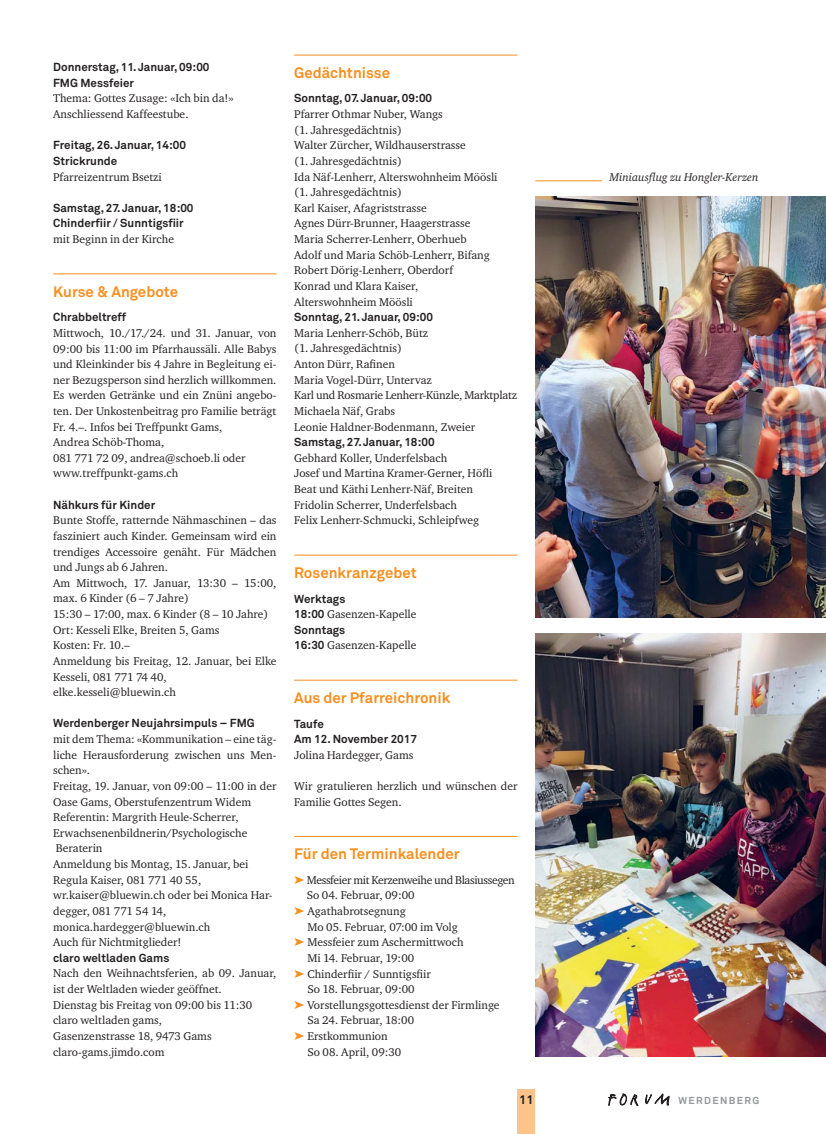
<style>
.page{position:relative;width:826px;height:1134px;background:#fff}
.page>*{position:absolute;margin:0;border:0;box-sizing:border-box;transform-origin:0 0}
.t1{font:700 15px "Akkurat";color:#f78f1e}
.t2{font:700 12.5px "Akkurat";color:#231f20}
.t3{font:11.5px/15.6px "Charter ITC";color:#231f20}
.t4{font:700 11.5px/15.6px "Akkurat";color:#231f20}
.t5{font:italic 11.5px "Charter ITC";color:#231f20}
.t6{font:700 10px "Akkurat";letter-spacing:.14em;color:#939598}
.s1{font-family:"Akkurat";font-weight:700}
</style>
<div class="page">
<svg style="left:645px;top:1094px;width:24px;height:11px"></svg>
<svg style="left:608px;top:1094px;width:30px;height:12px"></svg>
<div style="left:517px;top:1090px;width:18px;height:44px;background:#fdc388"></div>
<hr style="left:53px;top:274px;width:223px;height:1px;background:#f78f1e">
<hr style="left:294px;top:55px;width:223px;height:1px;background:#f78f1e">
<hr style="left:294px;top:555px;width:223px;height:1px;background:#f78f1e">
<hr style="left:294px;top:680px;width:223px;height:1px;background:#f78f1e">
<hr style="left:294px;top:836px;width:223px;height:1px;background:#f78f1e">
<img style="left:535px;top:196px;width:291px;height:422px">
<img style="left:535px;top:634px;width:291px;height:422px">
<hr style="left:535px;top:181px;width:67px;height:1px;background:#f78f1e">
<p class="t4" style="left:53px;top:61px;width:158px">Donnerstag, 11. Januar, 09:00<br>FMG Messfeier</p>
<p class="t3" style="left:53px;top:91px;width:182px">Thema: Gottes Zusage: «Ich bin da!»<br>Anschliessend Kaffeestube.</p>
<p class="t4" style="left:53px;top:139px;width:134px">Freitag, 26. Januar, 14:00<br>Strickrunde</p>
<p class="t3" style="left:53px;top:169px;width:110px">Pfarreizentrum Bsetzi</p>
<p class="t4" style="left:53px;top:201px;width:142px">Samstag, 27. Januar, 18:00<br>Chinderfiir / Sunntigsfiir</p>
<p class="t3" style="left:53px;top:232px;width:122px">mit Beginn in der Kirche</p>
<h1 class="t1" style="left:53px;top:286px;width:126px">Kurse &amp; Angebote</h1>
<p class="t4" style="left:53px;top:311px;width:75px">Chrabbeltreff</p>
<p class="t3" style="left:53px;top:325px;width:225px">Mittwoch, 10./17./24. und 31. Januar, von 09:00 bis 11:00 im Pfarrhaussäli. Alle Babys und Kleinkinder bis 4 Jahre in Begleitung ei&shy;ner Bezugsperson sind herzlich willkommen.<br>Es werden Getränke und ein Znüni angebo&shy;ten. Der Unkostenbeitrag pro Familie beträgt Fr. 4.–. Infos bei Treffpunkt Gams,<br>Andrea Schöb-Thoma,<br>081 771 72 09, andrea@schoeb.li oder www.treffpunkt-gams.ch</p>
<p class="t4" style="left:53px;top:498px;width:104px">Nähkurs für Kinder</p>
<p class="t3" style="left:53px;top:513px;width:225px">Bunte Stoffe, ratternde Nähmaschinen – das fasziniert auch Kinder. Gemeinsam wird ein trendiges Accessoire genäht. Für Mädchen und Jungs ab 6 Jahren.<br>Am Mittwoch, 17. Januar, 13:30 – 15:00, max. 6 Kinder (6 – 7 Jahre)<br>15:30 – 17:00, max. 6 Kinder (8 – 10 Jahre)<br>Ort: Kesseli Elke, Breiten 5, Gams<br>Kosten: Fr. 10.–<br>Anmeldung bis Freitag, 12. Januar, bei Elke Kesseli, 081 771 74 40, elke.kesseli@bluewin.ch</p>
<p class="t4" style="left:53px;top:717px;width:203px">Werdenberger Neujahrsimpuls – FMG</p>
<p class="t3" style="left:53px;top:732px;width:225px">mit dem Thema: «Kommunikation – eine täg&shy;liche Herausforderung zwischen uns Men&shy;schen».<br>Freitag, 19. Januar, von 09:00 – 11:00 in der<br>Oase Gams, Oberstufenzentrum Widem<br>Referentin: Margrith Heule-Scherrer,<br>Erwachsenenbildnerin/Psychologische<br>Beraterin<br>Anmeldung bis Montag, 15. Januar, bei<br>Regula Kaiser, 081 771 40 55,<br>wr.kaiser @bluewin.ch oder bei Monica Har&shy;degger, 081 771 54 14, monica.hardegger@bluewin.ch<br>Auch für Nichtmitglieder!</p>
<p class="t4" style="left:53px;top:951px;width:118px">claro weltladen Gams</p>
<p class="t3" style="left:53px;top:966px;width:225px">Nach den Weihnachtsferien, ab 09. Januar, ist der Weltladen wieder geöffnet.<br>Dienstag bis Freitag von 09:00 bis 11:30 claro weltladen gams,<br>Gasenzenstrasse 18, 9473 Gams claro-gams.jimdo.com</p>
<h1 class="t1" style="left:294px;top:67px;width:97px">Gedächtnisse</h1>
<p class="t4" style="left:294px;top:92px;width:139px">Sonntag, 07. Januar, 09:00</p>
<p class="t3" style="left:294px;top:107px;width:205px">Pfarrer Othmar Nuber, Wangs<br>(1. Jahresgedächtnis)<br>Walter Zürcher, Wildhauserstrasse<br>(1. Jahresgedächtnis)<br>Ida Näf-Lenherr, Alterswohnheim Möösli (1. Jahresgedächtnis)<br>Karl Kaiser, Afagriststrasse<br>Agnes Dürr-Brunner, Haagerstrasse<br>Maria Scherrer-Lenherr, Oberhueb<br>Adolf und Maria Schöb-Lenherr, Bifang<br>Robert Dörig-Lenherr, Oberdorf<br>Konrad und Klara Kaiser,<br>Alterswohnheim Möösli</p>
<p class="t4" style="left:294px;top:311px;width:140px">Sonntag, 21. Januar, 09:00</p>
<p class="t3" style="left:294px;top:325px;width:224px">Maria Lenherr-Schöb, Bütz<br>(1. Jahresgedächtnis)<br>Anton Dürr, Rafinen<br>Maria Vogel-Dürr, Untervaz<br>Karl und Rosmarie Lenherr-Künzle, Marktplatz<br>Michaela Näf, Grabs<br>Leonie Haldner-Bodenmann, Zweier</p>
<p class="t4" style="left:294px;top:436px;width:142px">Samstag, 27. Januar, 18:00</p>
<p class="t3" style="left:294px;top:450px;width:199px">Gebhard Koller, Underfelsbach<br>Josef und Martina Kramer-Gerner, Höfli Beat und Käthi Lenherr-Näf, Breiten Fridolin Scherrer, Underfelsbach<br>Felix Lenherr-Schmucki, Schleipfweg</p>
<h1 class="t1" style="left:294px;top:567px;width:124px">Rosenkranzgebet</h1>
<p class="t4" style="left:294px;top:592px;width:53px">Werktags</p>
<p class="t3" style="left:294px;top:607px;width:124px"><span class="s1">18:00</span> Gasenzen-Kapelle</p>
<p class="t4" style="left:294px;top:623px;width:53px">Sonntags</p>
<p class="t3" style="left:294px;top:638px;width:124px"><span class="s1">16:30</span> Gasenzen-Kapelle</p>
<h1 class="t1" style="left:294px;top:692px;width:158px">Aus der Pfarreichronik</h1>
<p class="t4" style="left:294px;top:717px;width:124px">Taufe<br>Am 12. November 2017</p>
<p class="t3" style="left:294px;top:747px;width:121px">Jolina Hardegger, Gams</p>
<p class="t3" style="left:294px;top:779px;width:225px">Wir gratulieren herzlich und wünschen der<br>Familie Gottes Segen.</p>
<h1 class="t1" style="left:294px;top:849px;width:167px">Für den Terminkalender</h1>
<p class="t3" style="left:307px;top:872px;width:210px">Messfeier mit Kerzenweihe und Blasiussegen<br>So 04. Februar, 09:00<br>Agathabrotsegnung<br>Mo 05. Februar, 07:00 im Volg<br>Messfeier zum Aschermittwoch<br>Mi 14. Februar, 19:00<br>Chinderfiir / Sunntigsfiir<br>So 18. Februar, 09:00<br>Vorstellungsgottesdienst der Firmlinge<br>Sa 24. Februar, 18:00<br>Erstkommunion<br>So 08. April, 09:30</p>
<p class="t5" style="left:609px;top:171px;width:151px">Miniausflug zu Hongler-Kerzen</p>
<p class="t2" style="left:519px;top:1095px;width:16px">11</p>
<p class="t6" style="left:678px;top:1097px;width:82px">WERDENBERG</p>
</div>
